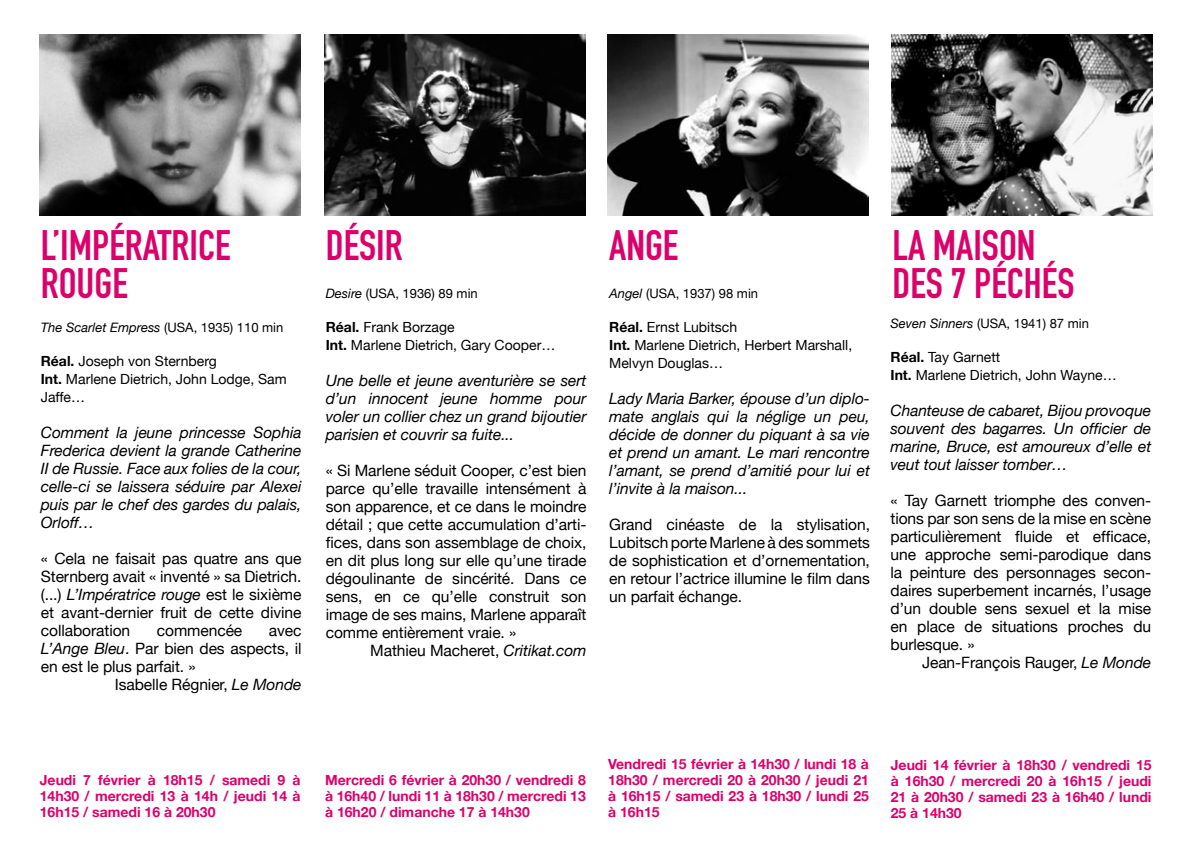
<style>
.page{position:relative;width:1191px;height:851px;background:#fff}
.page>*{position:absolute;margin:0;border:0;box-sizing:border-box;transform-origin:0 0}
.t1{font:42px/38px "DIN Engschrift";color:#dc006b}
.t2{font:15.6px/18px "Helvetica Neue";letter-spacing:-.005em;color:#000;text-align:justify}
.t3{font:italic 15.6px/18px "Helvetica Neue";letter-spacing:-.005em;color:#000;text-align:justify}
.t4{font:700 14px/16px "Helvetica Neue";color:#dc006b;text-align:justify}
.t5{font:14px/18px "Helvetica Neue";color:#000}
.t6{font:13px "Helvetica Neue";color:#000}
.t7{font:italic 13px "Helvetica Neue";color:#000}
.s1{font-style:normal}
.s2{font-weight:700}
.s3{font-style:italic}
</style>
<div class="page">
<img style="left:40px;top:34px;width:260px;height:181px">
<img style="left:608px;top:34px;width:260px;height:181px">
<img style="left:325px;top:34px;width:260px;height:181px">
<img style="left:891px;top:34px;width:261px;height:181px">
<h1 class="t1" style="left:41px;top:226px;width:191px">L’IMPÉRATRICE<br>ROUGE</h1>
<p class="t7" style="left:41px;top:319px;width:244px">The Scarlet Empress <span class="s1">(USA, 1935) 110 min</span></p>
<p class="t5" style="left:41px;top:352px;width:247px"><span class="s2">Réal.</span> Joseph von Sternberg<br><span class="s2">Int.</span> Marlene Dietrich, John Lodge, Sam<br>Jaffe…</p>
<p class="t3" style="left:41px;top:423px;width:262px">Comment la jeune princesse Sophia Frederica devient la grande Catherine II de Russie. Face aux folies de la cour, celle-ci se laissera séduire par Alexei puis par le chef des gardes du palais, Orloff…</p>
<p class="t2" style="left:41px;top:549px;width:262px">« Cela ne faisait pas quatre ans que Sternberg avait « inventé » sa Dietrich. (...) <span class="s3">L’Impératrice rouge</span> est le sixième et avant-dernier fruit de cette divine collaboration</p>
<p class="t2" style="left:157px;top:621px;width:87px">commencée</p>
<p class="t2" style="left:269px;top:621px;width:34px">avec</p>
<p class="t2" style="left:41px;top:639px;width:262px"><span class="s3">L’Ange Bleu</span>. Par bien des aspects, il</p>
<p class="t2" style="left:41px;top:657px;width:156px">en est le plus parfait. »</p>
<p class="t2" style="left:115px;top:675px;width:188px">Isabelle Régnier, <span class="s3">Le Monde</span></p>
<h1 class="t1" style="left:326px;top:226px;width:76px">DÉSIR</h1>
<h1 class="t1" style="left:609px;top:226px;width:71px">ANGE</h1>
<h1 class="t1" style="left:892px;top:226px;width:145px">LA MAISON</h1>
<p class="t6" style="left:326px;top:285px;width:153px"><span class="s3">Desire</span> (USA, 1936) 89 min</p>
<p class="t6" style="left:609px;top:285px;width:150px"><span class="s3">Angel</span> (USA, 1937) 98 min</p>
<h1 class="t1" style="left:892px;top:264px;width:166px">DES 7 PÉCHÉS</h1>
<p class="t5" style="left:326px;top:318px;width:130px"><span class="s2">Réal.</span> Frank Borzage</p>
<p class="t6" style="left:890px;top:316px;width:200px"><span class="s3">Seven Sinners</span> (USA, 1941) 87 min</p>
<p class="t5" style="left:326px;top:336px;width:231px"><span class="s2">Int.</span> Marlene Dietrich, Gary Cooper…</p>
<p class="t3" style="left:326px;top:371px;width:262px">Une belle et jeune aventurière se sert d’un innocent jeune homme pour voler un collier chez un grand bijoutier parisien et couvrir sa fuite...</p>
<p class="t2" style="left:326px;top:461px;width:262px">« Si Marlene séduit Cooper, c’est bien parce qu’elle travaille intensément à son apparence, et ce dans le moindre détail ; que cette accumulation d’arti&shy;fices, dans son assemblage de choix, en dit plus long sur elle qu’une tirade dégoulinante de sincérité. Dans ce sens, en ce qu’elle construit son image de ses mains, Marlene apparaît comme entièrement vraie. »</p>
<p class="t2" style="left:370px;top:641px;width:218px">Mathieu Macheret, <span class="s3">Critikat.com</span></p>
<p class="t5" style="left:609px;top:318px;width:244px"><span class="s2">Réal.</span> Ernst Lubitsch<br><span class="s2">Int.</span> Marlene Dietrich, Herbert Marshall,<br>Melvyn Douglas…</p>
<p class="t3" style="left:609px;top:389px;width:262px">Lady Maria Barker, épouse d’un diplo&shy;mate anglais qui la néglige un peu, décide de donner du piquant à sa vie et prend un amant. Le mari rencontre l’amant, se prend d’amitié pour lui et l’invite à la maison...</p>
<p class="t2" style="left:609px;top:515px;width:262px">Grand cinéaste de la stylisation, Lubitsch porte Marlene à des sommets de sophistication et d’ornementation, en retour l’actrice illumine le film dans un parfait échange.</p>
<p class="t5" style="left:890px;top:348px;width:228px"><span class="s2">Réal.</span> Tay Garnett<br><span class="s2">Int.</span> Marlene Dietrich, John Wayne…</p>
<p class="t3" style="left:890px;top:401px;width:262px">Chanteuse de cabaret, Bijou provoque souvent des bagarres. Un officier de marine, Bruce, est amoureux d’elle et veut tout laisser tomber…</p>
<p class="t2" style="left:890px;top:491px;width:262px">« Tay Garnett triomphe des conven&shy;tions par son sens de la mise en scène particulièrement fluide et efficace, une approche semi-parodique dans la peinture des personnages secon&shy;daires superbement incarnés, l’usage d’un double sens sexuel et la mise en place de situations proches du burlesque. »</p>
<p class="t2" style="left:922px;top:653px;width:231px">Jean-François Rauger, <span class="s3">Le Monde</span></p>
<p class="t4" style="left:40px;top:771px;width:262px">Jeudi 7 février à 18h15 / samedi 9 à 14h30 / mercredi 13 à 14h / jeudi 14 à 16h15 / samedi 16 à 20h30</p>
<p class="t4" style="left:325px;top:771px;width:262px">Mercredi 6 février à 20h30 / vendredi 8 à 16h40 / lundi 11 à 18h30 / mercredi 13 à 16h20 / dimanche 17 à 14h30</p>
<p class="t4" style="left:608px;top:755px;width:262px">Vendredi 15 février à 14h30 / lundi 18 à 18h30 / mercredi 20 à 20h30 / jeudi 21 à 16h15 / samedi 23 à 18h30 / lundi 25 à 16h15</p>
<p class="t4" style="left:891px;top:756px;width:262px">Jeudi 14 février à 18h30 / vendredi 15 à 16h30 / mercredi 20 à 16h15 / jeudi 21 à 20h30 / samedi 23 à 16h40 / lundi 25 à 14h30</p>
</div>
